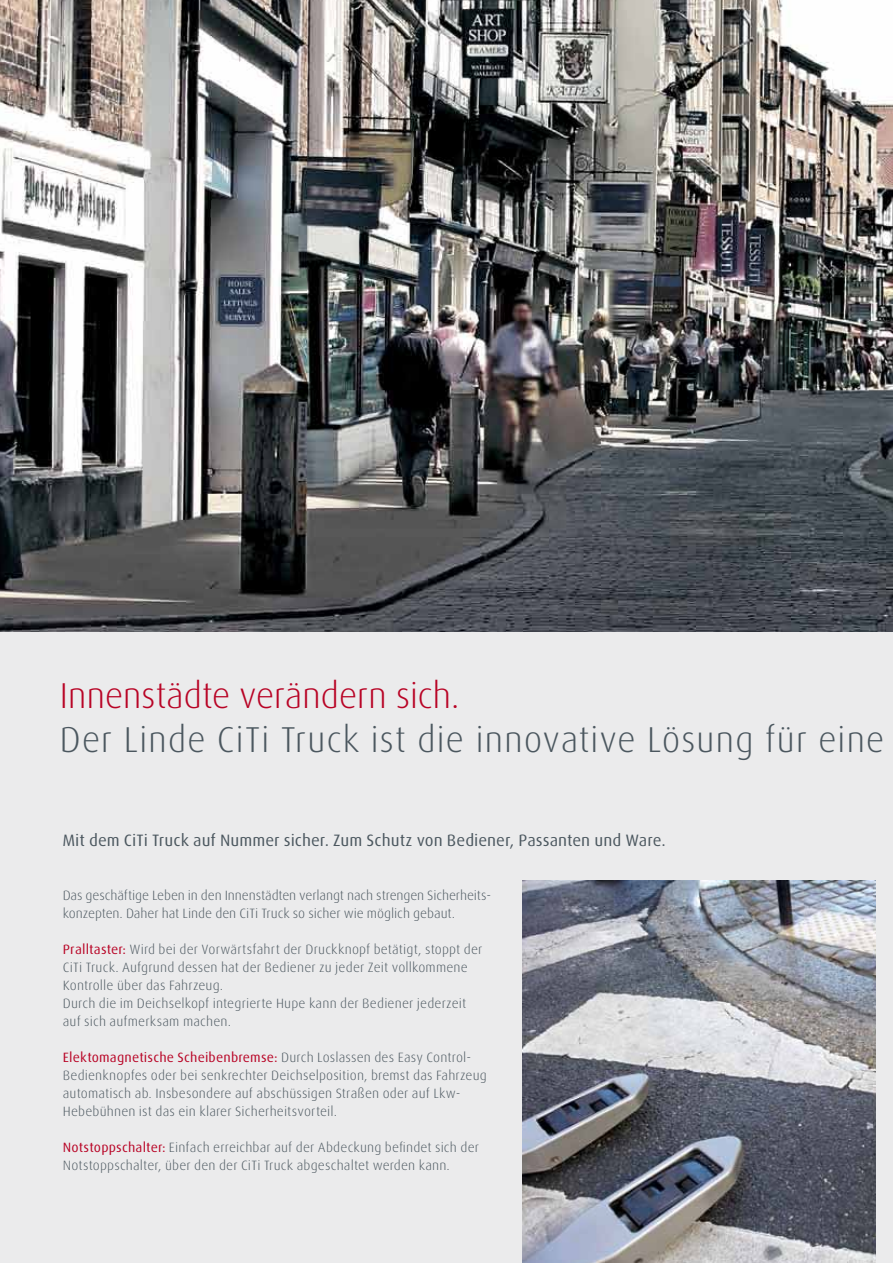
<style>
.page{position:relative;width:893px;height:1263px;background:#ebebec}
.page>*{position:absolute;margin:0;border:0;box-sizing:border-box;transform-origin:0 0}
.t1{font:300 36px "Linde Dax";letter-spacing:.015em;color:#4b575f}
.t2{font:300 36px "Linde Dax";letter-spacing:-.015em;color:#b80325}
.t3{font:16.5px "Linde Dax";color:#4b575f}
.t4{font:300 13.5px/18px "Linde Dax";letter-spacing:.01em;color:#4b575f}
.t5{font:300 13.5px/18px "Linde Dax";letter-spacing:-.01em;color:#4b575f}
.s1{font-weight:400;color:#b80325}
</style>
<div class="page">
<img style="left:0;top:0;width:893px;height:631px">
<img style="left:522px;top:880px;width:353px;height:383px">
<h1 class="t2" style="left:60px;top:676px;width:402px">Innenstädte verändern sich.</h1>
<h1 class="t1" style="left:60px;top:719px;width:827px">Der Linde CiTi Truck ist die innovative Lösung für eine</h1>
<p class="t3" style="left:62px;top:831px;width:605px">Mit dem CiTi Truck auf Nummer sicher. Zum Schutz von Bediener, Passanten und Ware.</p>
<p class="t5" style="left:63px;top:886px;width:430px">Das geschäftige Leben in den Innenstädten verlangt nach strengen Sicherheits&shy;konzepten. Daher hat Linde den CiTi Truck so sicher wie möglich gebaut.</p>
<p class="t4" style="left:63px;top:940px;width:421px"><span class="s1">Pralltaster:</span> Wird bei der Vorwärtsfahrt der Druckknopf betätigt, stoppt der CiTi Truck. Aufgrund dessen hat der Bediener zu jeder Zeit vollkommene Kontrolle über das Fahrzeug.<br>Durch die im Deichselkopf integrierte Hupe kann der Bediener jederzeit auf sich aufmerksam machen.</p>
<p class="t4" style="left:63px;top:1048px;width:425px"><span class="s1">Elektomagnetische Scheibenbremse:</span> Durch Loslassen des Easy Control-Bedienknopfes oder bei senkrechter Deichselposition, bremst das Fahrzeug automatisch ab. Insbesondere auf abschüssigen Straßen oder auf Lkw-Hebebühnen ist das ein klarer Sicherheitsvorteil.</p>
<p class="t4" style="left:63px;top:1138px;width:418px"><span class="s1">Notstoppschalter:</span> Einfach erreichbar auf der Abdeckung befindet sich der<br>Notstoppschalter, über den der CiTi Truck abgeschaltet werden kann.</p>
</div>
